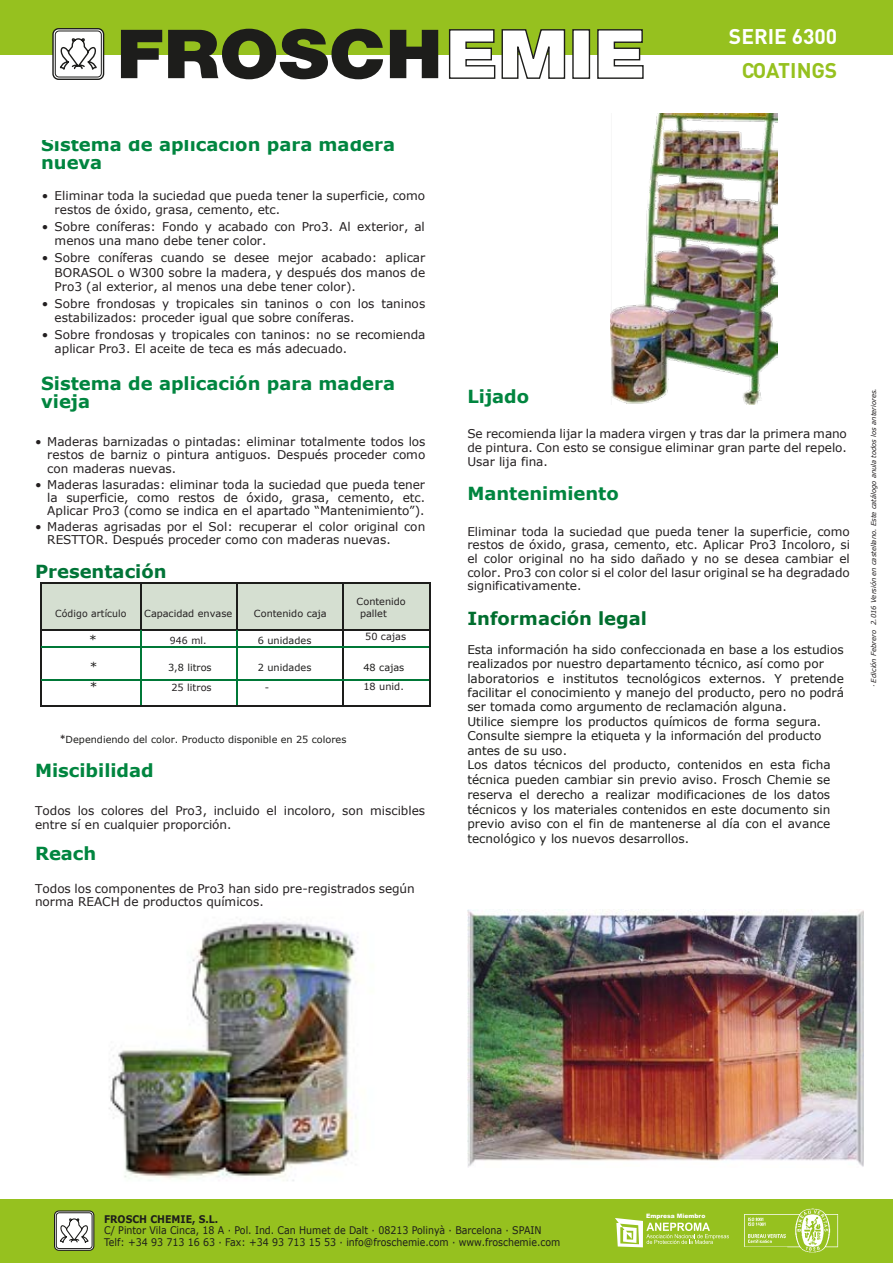
<style>
.page{position:relative;width:893px;height:1263px;background:#fff}
.page>*{position:absolute;margin:0;border:0;box-sizing:border-box;transform-origin:0 0}
.t1{font:700 21px "DIN";color:#fff}
.t2{font:700 21px "DIN";color:#96c11f}
.t3{font:700 18px/17.9px "Verdana";color:#00853f}
.t4{font:700 18px "Verdana";color:#006e2e}
.t5{font:700 18px "Verdana";color:#007437}
.t6{font:12px/13.6px "Verdana";letter-spacing:-.005em;color:#231f20}
.t7{font:12px/14.5px "Verdana";color:#1d1d1b}
.t8{font:10.5px/11.2px "Verdana";color:#1d1d1b;scale:.9 1}
.t9{font:700 10.5px "Verdana";color:#1d1d1b;scale:.9 1}
.t10{font:9.75px "Verdana";color:#1d1d1b}
.t11{font:9.75px/11.7px "Verdana";letter-spacing:.005em;color:#231f20}
.t12{font:9.75px "Verdana";letter-spacing:.005em;color:#231f20;scale:.96 1}
.t13{font:italic 6.9px "Verdana";letter-spacing:.005em;color:#231f20}
.t14{font:900 6px "Arial";color:#fff}
.s1{font-family:"Calibri";font-size:12px;color:#231f20}
</style>
<div class="page">
<div style="left:0;top:1199px;width:893px;height:64px;background:#96c11f"></div>
<div style="left:55px;top:1211px;width:39px;height:39px;background:#fff;border-radius:4px"></div>
<div style="left:54px;top:1210px;width:40px;height:41px;border:1px solid #1d1d1b;border-radius:4px"></div>
<svg style="left:60px;top:1218px;width:29px;height:25px"></svg>
<div style="left:56px;top:1212px;width:36px;height:37px;border:1px solid #1d1d1b;border-radius:3px"></div>
<svg style="left:615px;top:1218px;width:114px;height:29px"></svg>
<img style="left:744px;top:1208px;width:95px;height:45px">
<div style="left:0;top:0;width:893px;height:54px;background:#96c11f"></div>
<svg style="left:121px;top:30px;width:41px;height:48px"></svg>
<svg style="left:168px;top:29px;width:215px;height:50px"></svg>
<svg style="left:390px;top:30px;width:48px;height:48px"></svg>
<svg style="left:448px;top:29px;width:196px;height:50px"></svg>
<svg style="left:53px;top:29px;width:51px;height:50px"></svg>
<div style="left:52px;top:28px;width:52px;height:52px;border:1px solid #1d1d1b;border-radius:6px"></div>
<svg style="left:59px;top:37px;width:38px;height:33px"></svg>
<div style="left:55px;top:31px;width:47px;height:46px;border:1px solid #1d1d1b;border-radius:4px"></div>
<img style="left:610px;top:113px;width:167px;height:291px">
<img style="left:109px;top:919px;width:249px;height:262px">
<img style="left:467px;top:909px;width:397px;height:258px">
<div style="left:42px;top:584px;width:98px;height:35px;background:#d5dfd1"></div>
<div style="left:141px;top:584px;width:95px;height:35px;background:#d5dfd1"></div>
<div style="left:237px;top:584px;width:104px;height:35px;background:#d5dfd1"></div>
<div style="left:343px;top:584px;width:85px;height:12px;background:#d5dfd1"></div>
<div style="left:343px;top:596px;width:85px;height:11px;background:#d5dfd1"></div>
<div style="left:343px;top:607px;width:85px;height:12px;background:#d5dfd1"></div>
<hr style="left:42px;top:582px;width:98px;height:2px;background:#1d1d1b">
<hr style="left:141px;top:582px;width:96px;height:2px;background:#1d1d1b">
<hr style="left:238px;top:582px;width:104px;height:2px;background:#1d1d1b">
<hr style="left:344px;top:582px;width:85px;height:2px;background:#1d1d1b">
<hr style="left:40px;top:584px;width:2px;height:35px;background:#1d1d1b">
<hr style="left:140px;top:584px;width:1px;height:35px;background:#1d1d1b">
<hr style="left:237px;top:584px;width:1px;height:35px;background:#1d1d1b">
<hr style="left:342px;top:584px;width:2px;height:35px;background:#1d1d1b">
<hr style="left:429px;top:584px;width:2px;height:35px;background:#1d1d1b">
<div style="left:42px;top:619px;width:98px;height:10px;background:#d5dfd1"></div>
<div style="left:141px;top:619px;width:95px;height:10px;background:#d5dfd1"></div>
<div style="left:237px;top:619px;width:104px;height:10px;background:#d5dfd1"></div>
<div style="left:343px;top:619px;width:85px;height:10px;background:#d5dfd1"></div>
<hr style="left:42px;top:629px;width:98px;height:1px;background:#1d1d1b">
<hr style="left:141px;top:629px;width:96px;height:1px;background:#1d1d1b">
<hr style="left:238px;top:629px;width:104px;height:1px;background:#1d1d1b">
<hr style="left:344px;top:629px;width:85px;height:1px;background:#1d1d1b">
<svg style="left:40px;top:619px;width:2px;height:29px"></svg>
<hr style="left:42px;top:646px;width:98px;height:2px;background:#007837">
<hr style="left:141px;top:646px;width:96px;height:2px;background:#007837">
<hr style="left:238px;top:646px;width:104px;height:2px;background:#007837">
<svg style="left:342px;top:619px;width:2px;height:29px"></svg>
<hr style="left:344px;top:646px;width:85px;height:2px;background:#007837">
<svg style="left:429px;top:619px;width:2px;height:29px"></svg>
<hr style="left:40px;top:648px;width:2px;height:25px;background:#1d1d1b">
<hr style="left:342px;top:648px;width:2px;height:25px;background:#1d1d1b">
<hr style="left:429px;top:648px;width:2px;height:25px;background:#1d1d1b">
<hr style="left:42px;top:680px;width:98px;height:1px;background:#007837">
<hr style="left:141px;top:680px;width:96px;height:1px;background:#007837">
<hr style="left:238px;top:680px;width:104px;height:1px;background:#007837">
<hr style="left:344px;top:680px;width:85px;height:1px;background:#007837">
<svg style="left:40px;top:673px;width:2px;height:34px"></svg>
<hr style="left:42px;top:705px;width:98px;height:2px;background:#1d1d1b">
<svg style="left:140px;top:619px;width:1px;height:88px"></svg>
<hr style="left:141px;top:705px;width:96px;height:2px;background:#1d1d1b">
<svg style="left:237px;top:619px;width:1px;height:88px"></svg>
<hr style="left:238px;top:705px;width:104px;height:2px;background:#1d1d1b">
<svg style="left:342px;top:673px;width:2px;height:34px"></svg>
<hr style="left:344px;top:705px;width:85px;height:2px;background:#1d1d1b">
<svg style="left:429px;top:673px;width:2px;height:34px"></svg>
<h2 class="t3" style="left:41px;top:135px;width:355px">Sistema de aplicación para madera nueva</h2>
<p class="t6" style="left:55px;top:189px;width:372px;text-indent:-13px">• Eliminar toda la suciedad que pueda tener la superficie, como restos de óxido, grasa, cemento, etc.</p>
<p class="t6" style="left:55px;top:220px;width:372px;text-indent:-13px">• Sobre coníferas: Fondo y acabado con Pro3. Al exterior, al menos una mano debe tener color.</p>
<p class="t6" style="left:55px;top:251px;width:372px;line-height:14.1px;text-align:justify;text-indent:-13px">• Sobre coníferas cuando se desee mejor acabado: aplicar BORASOL o W300 sobre la madera, y después dos manos de Pro3 (al exterior, al menos una debe tener color).</p>
<p class="t6" style="left:55px;top:297px;width:372px;text-indent:-13px">• Sobre frondosas y tropicales sin taninos o con los taninos estabilizados: proceder igual que sobre coníferas.</p>
<p class="t6" style="left:55px;top:328px;width:372px;text-indent:-13px">• Sobre frondosas y tropicales con taninos: no se recomienda aplicar Pro3. El aceite de teca es más adecuado.</p>
<h2 class="t3" style="left:41px;top:374px;width:355px">Sistema de aplicación para madera vieja</h2>
<p class="t6" style="left:47px;top:435px;width:380px;line-height:13.2px;text-align:justify;text-indent:-12px">• Maderas barnizadas o pintadas: eliminar totalmente todos los restos de barniz o pintura antiguos. Después proceder como con maderas nuevas.</p>
<p class="t6" style="left:47px;top:477px;width:379px;line-height:13.2px;text-align:justify;text-indent:-12px">• Maderas lasuradas: eliminar toda la suciedad que pueda tener la superficie, como restos de óxido, grasa, cemento, etc.<br>Aplicar Pro3 (como se indica en el apartado “Mantenimiento”).</p>
<p class="t6" style="left:47px;top:520px;width:380px;line-height:12.9px;text-indent:-12px">• Maderas agrisadas por el Sol: recuperar el color original con<br>RESTTOR. Después proceder como con maderas nuevas.</p>
<h2 class="t5" style="left:35px;top:559px;width:133px">Presentación</h2>
<p class="t12" style="left:55px;top:606px;width:76px">Código artículo</p>
<p class="t11" style="left:144px;top:607px;width:90px">Capacidad envase</p>
<p class="t11" style="left:254px;top:607px;width:74px">Contenido caja</p>
<p class="t11" style="left:360px;top:595px;width:47px;text-indent:-3px">Contenido pallet</p>
<p class="t7" style="left:89px;top:632px;width:9px">*</p>
<p class="t12" style="left:170px;top:634px;width:40px">946 ml.</p>
<p class="t10" style="left:258px;top:634px;width:55px">6 unidades</p>
<p class="t11" style="left:365px;top:630px;width:42px">50 cajas</p>
<p class="t7" style="left:90px;top:659px;width:9px">*</p>
<p class="t10" style="left:168px;top:661px;width:45px">3,8 litros</p>
<p class="t10" style="left:258px;top:661px;width:55px">2 unidades</p>
<p class="t10" style="left:363px;top:661px;width:42px">48 cajas</p>
<p class="t7" style="left:90px;top:679px;width:9px">*</p>
<p class="t11" style="left:172px;top:682px;width:42px">25 litros</p>
<p class="t10" style="left:265px;top:681px;width:6px">-</p>
<p class="t11" style="left:363px;top:680px;width:42px">18 unid.</p>
<p class="t10" style="left:60px;top:732px;width:288px"><span class="s1">*</span>Dependiendo del color. Producto disponible en 25 colores</p>
<h2 class="t3" style="left:35px;top:761px;width:120px">Miscibilidad</h2>
<p class="t6" style="left:35px;top:803px;width:392px;line-height:14.5px">Todos los colores del Pro3, incluido el incoloro, son miscibles entre sí en cualquier proporción.</p>
<h2 class="t3" style="left:35px;top:844px;width:63px">Reach</h2>
<p class="t6" style="left:35px;top:882px;width:381px;line-height:12.9px">Todos los componentes de Pro3 han sido pre-registrados según norma REACH de productos químicos.</p>
<h1 class="t1" style="left:729px;top:23px;width:110px">SERIE 6300</h1>
<h1 class="t2" style="left:742px;top:56px;width:97px">COATINGS</h1>
<h2 class="t3" style="left:467px;top:387px;width:63px">Lijado</h2>
<p class="t6" style="left:467px;top:427px;width:381px;text-align:justify">Se recomienda lijar la madera virgen y tras dar la primera mano de pintura. Con esto se consigue eliminar gran parte del repelo.<br>Usar lija fina.</p>
<h2 class="t3" style="left:467px;top:484px;width:153px">Mantenimiento</h2>
<p class="t6" style="left:467px;top:525px;width:384px;text-align:justify">Eliminar toda la suciedad que pueda tener la superficie, como restos de óxido, grasa, cemento, etc. Aplicar Pro3 Incoloro, si el color original no ha sido dañado y no se desea cambiar el color. Pro3 con color si el color del lasur original se ha degradado significativamente.</p>
<h2 class="t4" style="left:467px;top:606px;width:181px">Información legal</h2>
<p class="t7" style="left:467px;top:642px;width:378px">Esta información ha sido confeccionada en base a los estudios realizados por nuestro departamento técnico, así como por laboratorios e institutos tecnológicos externos. Y pretende facilitar el conocimiento y manejo del producto, pero no podrá ser tomada como argumento de reclamación alguna.<br>Utilice siempre los productos químicos de forma segura.<br>Consulte siempre la etiqueta y la información del producto antes de su uso.<br>Los datos técnicos del producto, contenidos en esta ficha técnica pueden cambiar sin previo aviso. Frosch Chemie se reserva el derecho a realizar modificaciones de los datos técnicos y los materiales contenidos en este documento sin previo aviso con el fin de mantenerse al día con el avance tecnológico y los nuevos desarrollos.</p>
<p class="t13" style="left:869px;top:687px;width:301px;rotate:-90deg">· Edición Febrero 2.016 Versión en castellano. Este catálogo anula todos los anteriores.</p>
<p class="t9" style="left:104px;top:1212px;width:128px">FROSCH CHEMIE, S.L.</p>
<p class="t8" style="left:104px;top:1225px;width:508px">C/ Pintor Vila Cinca, 18 A · Pol. Ind. Can Humet de Dalt · 08213 Polinyà · Barcelona · SPAIN<br>Telf: +34 93 713 16 63 · Fax: +34 93 713 15 53 · info@froschemie.com · www.froschemie.com</p>
<p class="t14" style="left:646px;top:1212px;width:61px">Empresa Miembro</p>
</div>
